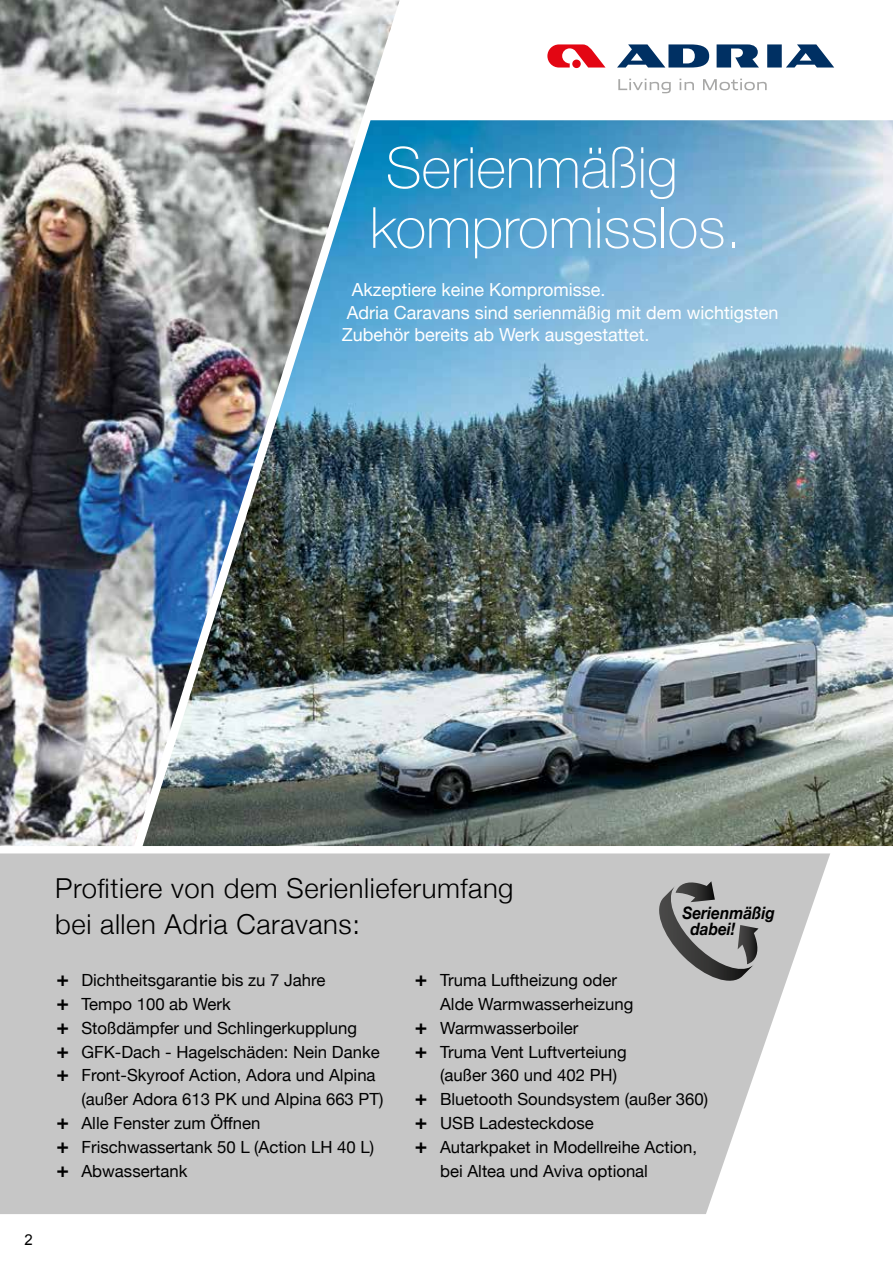
<style>
.page{position:relative;width:893px;height:1263px;background:#fff}
.page>*{position:absolute;margin:0;border:0;box-sizing:border-box;transform-origin:0 0}
.t1{font:100 56.85px/60px "Helvetica Neue";color:#fff}
.t2{font:300 27.45px/36.6px "Helvetica Neue";letter-spacing:.02em;color:#000}
.t3{font:18px/22.5px "Helvetica Neue";color:#fff}
.t4{font:italic 700 17.1px/15.6px "Helvetica Neue";color:#000;scale:.9 1}
.t5{font:16.8px "Helvetica Neue";color:#000}
.t6{font:15px "Arial";color:#000}
.s1{font-weight:700;font-size:21px}
</style>
<div class="page">
<svg style="left:0;top:853px;width:830px;height:361px;background:#cacaca"></svg>
<img style="left:400px;top:120px;width:493px;height:726px">
<img style="left:0;top:0;width:400px;height:846px">
<svg style="left:653px;top:881px;width:106px;height:106px;background:#a1a1a0"></svg>
<svg style="left:618px;top:79px;width:53px;height:14px"></svg>
<svg style="left:680px;top:79px;width:14px;height:11px"></svg>
<svg style="left:703px;top:79px;width:64px;height:11px"></svg>
<svg style="left:547px;top:44px;width:58px;height:24px"></svg>
<svg style="left:617px;top:44px;width:217px;height:24px"></svg>
<h1 class="t1" style="left:370px;top:135px;width:373px">Serienmäßig kompromisslos.</h1>
<p class="t3" style="left:342px;top:280px;width:438px;text-indent:10px">Akzeptiere keine Kompromisse.<br>Adria Caravans sind serienmäßig mit dem wichtigsten<br>Zubehör bereits ab Werk ausgestattet.</p>
<p class="t6" style="left:25px;top:1230px;width:10px">2</p>
<h2 class="t2" style="left:55px;top:868px;width:460px">Profitiere von dem Serienlieferumfang bei allen Adria Caravans:</h2>
<p class="t5" style="left:415px;top:968px;width:204px"><span class="s1">+</span> Truma Luftheizung oder</p>
<p class="t5" style="left:440px;top:992px;width:195px">Alde Warmwasserheizung</p>
<p class="t5" style="left:415px;top:1015px;width:165px"><span class="s1">+</span> Warmwasserboiler</p>
<p class="t5" style="left:415px;top:1039px;width:213px"><span class="s1">+</span> Truma Vent Luftverteiung</p>
<p class="t5" style="left:440px;top:1063px;width:178px">(außer 360 und 402 PH)</p>
<p class="t5" style="left:415px;top:1087px;width:295px"><span class="s1">+</span> Bluetooth Soundsystem (außer 360)</p>
<p class="t5" style="left:415px;top:1111px;width:180px"><span class="s1">+</span> USB Ladesteckdose</p>
<p class="t5" style="left:415px;top:1135px;width:284px"><span class="s1">+</span> Autarkpaket in Modellreihe Action,</p>
<p class="t5" style="left:440px;top:1159px;width:209px">bei Altea und Aviva optional</p>
<p class="t4" style="left:690px;top:905px;width:95px;text-indent:-8px">Serienmäßig dabei!</p>
<p class="t5" style="left:56px;top:968px;width:271px"><span class="s1">+</span> Dichtheitsgarantie bis zu 7 Jahre</p>
<p class="t5" style="left:56px;top:992px;width:176px"><span class="s1">+</span> Tempo 100 ab Werk</p>
<p class="t5" style="left:56px;top:1015px;width:302px"><span class="s1">+</span> Stoßdämpfer und Schlingerkupplung</p>
<p class="t5" style="left:56px;top:1039px;width:325px"><span class="s1">+</span> GFK-Dach - Hagelschäden: Nein Danke</p>
<p class="t5" style="left:56px;top:1063px;width:321px"><span class="s1">+</span> Front-Skyroof Action, Adora und Alpina</p>
<p class="t5" style="left:81px;top:1087px;width:303px">(außer Adora 613 PK und Alpina 663 PT)</p>
<p class="t5" style="left:56px;top:1111px;width:206px"><span class="s1">+</span> Alle Fenster zum Öffnen</p>
<p class="t5" style="left:56px;top:1135px;width:319px"><span class="s1">+</span> Frischwassertank 50 L (Action LH 40 L)</p>
<p class="t5" style="left:56px;top:1159px;width:133px"><span class="s1">+</span> Abwassertank</p>
</div>
